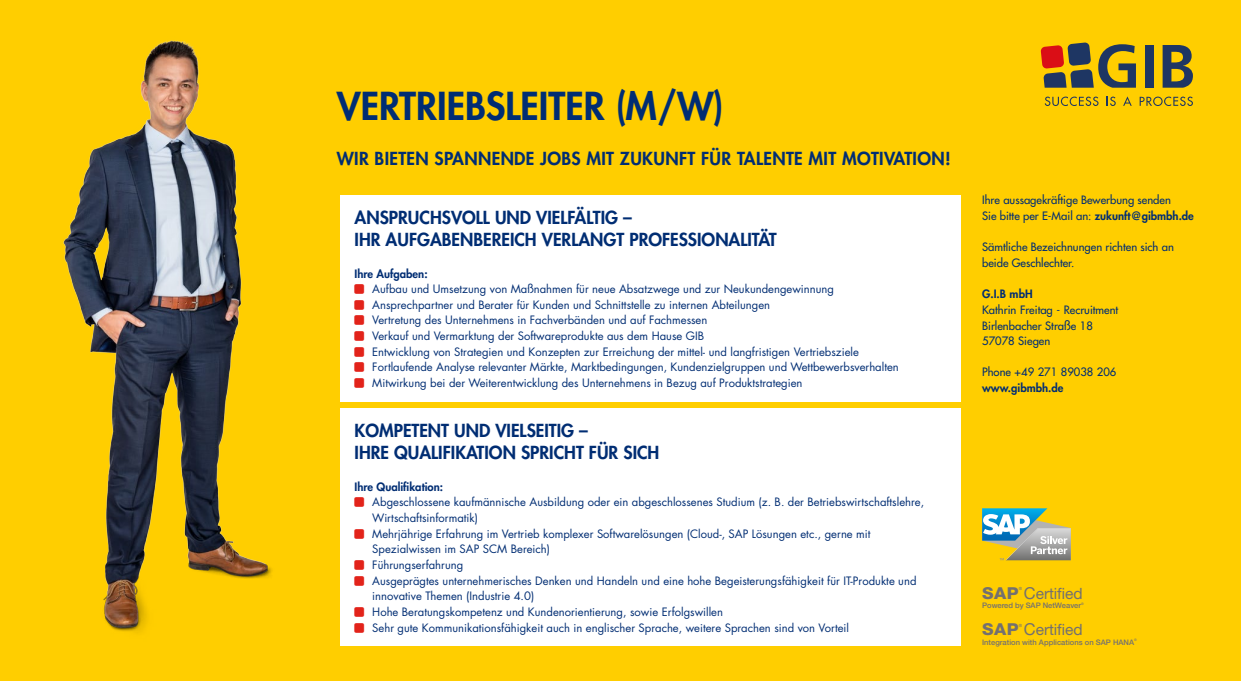
<style>
.page{position:relative;width:1241px;height:681px;background:#fff}
.page>*{position:absolute;margin:0;border:0;box-sizing:border-box;transform-origin:0 0}
.t1{font:800 37.5px "Futura Std";color:#002d73}
.t2{font:800 17.5px/22.5px "Futura Std";color:#002d73}
.t3{font:800 17.5px "Futura Std";letter-spacing:.02em;color:#002d73}
.t4{font:15.5px "Helvetica Neue LT Pro";letter-spacing:-.005em;color:#737070}
.t5{font:11.25px/15.6px "Futura Std";color:#002d73}
.t6{font:500 11.25px/15.6px "Futura Std";color:#002d73}
.t7{font:800 11.25px "Futura Std";color:#002d73}
.t8{font:500 7.62px "Helvetica Neue LT Pro";color:#737070}
.t9{font:500 4.25px "Helvetica Neue LT Pro";color:#737070}
.t10{font:500 3.38px "Helvetica Neue LT Pro";color:#737070}
.s1{font-weight:800}
.s2{font-weight:800;font-size:16.38px}
.s3{font-size:16.38px}
</style>
<div class="page">
<div style="left:0;top:0;width:1240px;height:680px;background:#ffce00"></div>
<img style="left:63px;top:40px;width:306px;height:606px">
<div style="left:340px;top:195px;width:620px;height:206px;background:#fff"></div>
<div style="left:340px;top:408px;width:620px;height:237px;background:#fff"></div>
<svg style="left:982px;top:508px;width:88px;height:52px"></svg>
<svg style="left:1044px;top:96px;width:54px;height:10px"></svg>
<svg style="left:1106px;top:96px;width:9px;height:10px"></svg>
<svg style="left:1123px;top:96px;width:8px;height:10px"></svg>
<svg style="left:1139px;top:96px;width:53px;height:10px"></svg>
<svg style="left:1040px;top:43px;width:95px;height:45px"></svg>
<div style="left:1144px;top:45px;width:9px;height:43px;background:#1e3663"></div>
<svg style="left:1162px;top:45px;width:30px;height:43px"></svg>
<h1 class="t1" style="left:337px;top:82px;width:388px">VERTRIEBSLEITER (M/W)</h1>
<h2 class="t3" style="left:337px;top:147px;width:615px">WIR BIETEN SPANNENDE JOBS MIT ZUKUNFT FÜR TALENTE MIT MOTIVATION!</h2>
<h2 class="t2" style="left:354px;top:206px;width:423px">ANSPRUCHSVOLL UND VIELFÄLTIG –<br>IHR AUFGABENBEREICH VERLANGT PROFESSIONALITÄT</h2>
<p class="t7" style="left:354px;top:266px;width:74px">Ihre Aufgaben:</p>
<p class="t5" style="left:372px;top:281px;width:528px">Aufbau und Umsetzung von Maßnahmen für neue Absatzwege und zur Neukundengewinnung Ansprechpartner und Berater für Kunden und Schnittstelle zu internen Abteilungen<br>Vertretung des Unternehmens in Fachverbänden und auf Fachmessen<br>Verkauf und Vermarktung der Softwareprodukte aus dem Hause GIB<br>Entwicklung von Strategien und Konzepten zur Erreichung der mittel- und langfristigen Vertriebsziele Fortlaufende Analyse relevanter Märkte, Marktbedingungen, Kundenzielgruppen und Wettbewerbsverhalten Mitwirkung bei der Weiterentwicklung des Unternehmens in Bezug auf Produktstrategien</p>
<h2 class="t2" style="left:354px;top:419px;width:306px">KOMPETENT UND VIELSEITIG –<br>IHRE QUALIFIKATION SPRICHT FÜR SICH</h2>
<p class="t7" style="left:354px;top:479px;width:90px">Ihre Qualifikation:</p>
<p class="t5" style="left:372px;top:494px;width:553px">Abgeschlossene kaufmännische Ausbildung oder ein abgeschlossenes Studium (z. B. der Betriebswirtschaftslehre, Wirtschaftsinformatik)<br>Mehrjährige Erfahrung im Vertrieb komplexer Softwarelösungen (Cloud-, SAP Lösungen etc., gerne mit Spezialwissen im SAP SCM Bereich)<br>Führungserfahrung<br>Ausgeprägtes unternehmerisches Denken und Handeln und eine hohe Begeisterungsfähigkeit für IT-Produkte und innovative Themen (Industrie 4.0)<br>Hohe Beratungskompetenz und Kundenorientierung, sowie Erfolgswillen<br>Sehr gute Kommunikationsfähigkeit auch in englischer Sprache, weitere Sprachen sind von Vorteil</p>
<p class="t6" style="left:981px;top:192px;width:213px">Ihre aussagekräftige Bewerbung senden<br>Sie bitte per E-Mail an: <span class="s1">zukunft@gibmbh.de</span></p>
<p class="t6" style="left:981px;top:239px;width:193px">Sämtliche Bezeichnungen richten sich an beide Geschlechter.</p>
<p class="t7" style="left:981px;top:287px;width:52px">G.I.B mbH</p>
<p class="t6" style="left:981px;top:302px;width:138px">Kathrin Freitag - Recruitment<br>Birlenbacher Straße 18<br>57078 Siegen</p>
<p class="t6" style="left:981px;top:364px;width:136px">Phone +49 271 89038 206</p>
<p class="t7" style="left:981px;top:380px;width:83px">www.gibmbh.de</p>
<h3 class="t4" style="left:981px;top:583px;width:102px"><span class="s2">SAP</span> <span class="s3">C</span>ertified</h3>
<p class="t9" style="left:1018px;top:585px;width:5px">®</p>
<p class="t8" style="left:981px;top:600px;width:100px">Powered by SAP NetWeaver</p>
<p class="t10" style="left:1080px;top:601px;width:4px">®</p>
<h3 class="t4" style="left:981px;top:620px;width:102px"><span class="s2">SAP</span> <span class="s3">C</span>ertified</h3>
<p class="t9" style="left:1018px;top:622px;width:5px">®</p>
<p class="t8" style="left:981px;top:637px;width:153px">Integration with Applications on SAP HANA</p>
<p class="t10" style="left:1133px;top:637px;width:4px">®</p>
</div>
